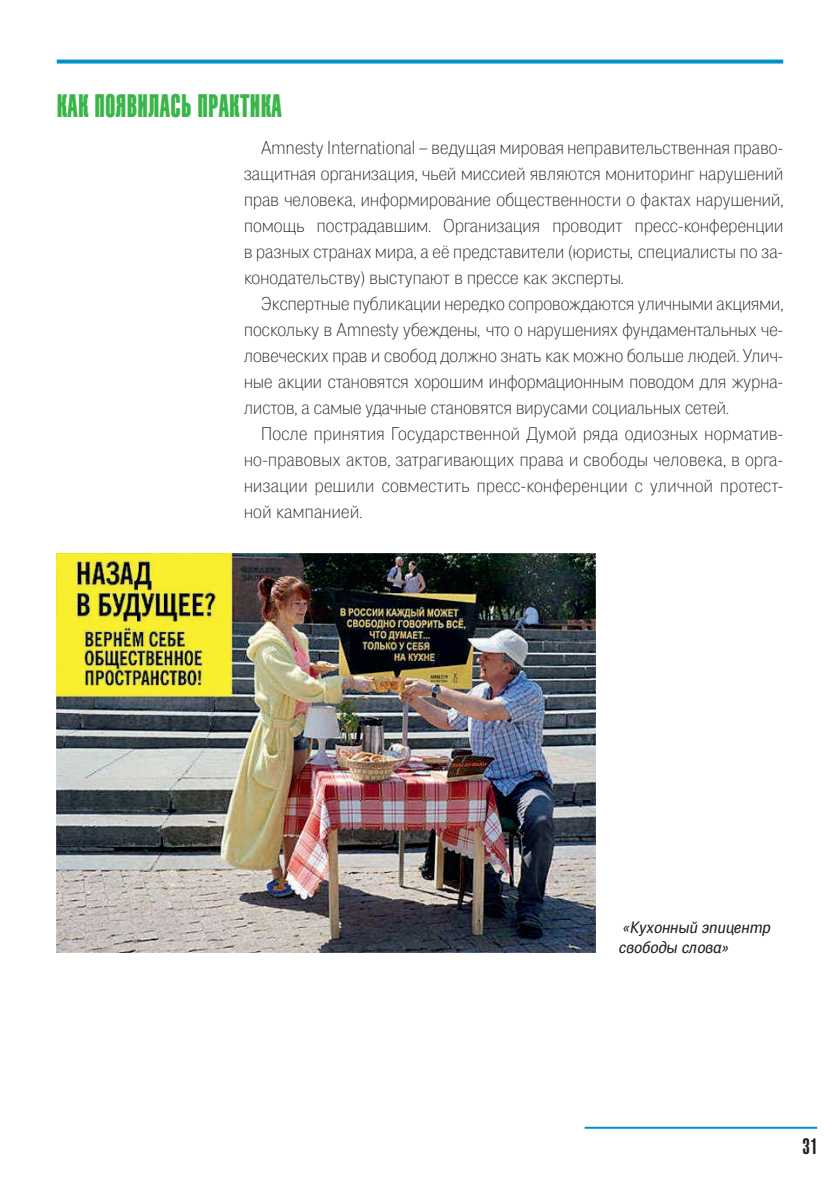
<style>
.page{position:relative;width:840px;height:1191px;background:#fff}
.page>*{position:absolute;margin:0;border:0;box-sizing:border-box;transform-origin:0 0}
.t1{font:700 32px "Kekur C";letter-spacing:.01em;color:#3ab54a}
.t2{font:22px "Kekur C";color:#231f20}
.t3{font:100 18px/26px "PF Das Grotesk Pro";letter-spacing:.01em;color:#231f20;text-align:justify}
.t4{font:italic 16px/20px "PF Das Grotesk Pro";letter-spacing:.01em;color:#231f20}
</style>
<div class="page">
<hr style="left:584px;top:1126px;width:232px;height:2px;background:#0092c8">
<svg style="left:57px;top:60px;width:725px;height:4px;background:#1c9ece"></svg>
<img style="left:57px;top:553px;width:538px;height:399px">
<h1 class="t1" style="left:57px;top:87px;width:226px">КАК ПОЯВИЛАСЬ ПРАКТИКА</h1>
<p class="t3" style="left:244px;top:135px;width:540px;text-indent:17px">Amnesty International – ведущая мировая неправительственная право&shy;защитная организация, чьей миссией являются мониторинг нарушений прав человека, информирование общественности о фактах нарушений, помощь пострадавшим. Организация проводит пресс-конференции в разных странах мира, а её представители (юристы, специалисты по за&shy;конодательству) выступают в прессе как эксперты.</p>
<p class="t3" style="left:244px;top:291px;width:540px;text-indent:17px">Экспертные публикации нередко сопровождаются уличными акциями, поскольку в Amnesty убеждены, что о нарушениях фундаментальных че&shy;ловеческих прав и свобод должно знать как можно больше людей. Улич&shy;ные акции становятся хорошим информационным поводом для журна&shy;листов, а самые удачные становятся вирусами социальных сетей.</p>
<p class="t3" style="left:244px;top:421px;width:540px;text-indent:17px">После принятия Государственной Думой ряда одиозных норматив&shy;но-правовых актов, затрагивающих права и свободы человека, в орга&shy;низации решили совместить пресс-конференции с уличной протест&shy;ной кампанией.</p>
<p class="t4" style="left:618px;top:917px;width:153px">«Кухонный эпицентр свободы слова»</p>
<p class="t2" style="left:802px;top:1133px;width:17px">31</p>
</div>
